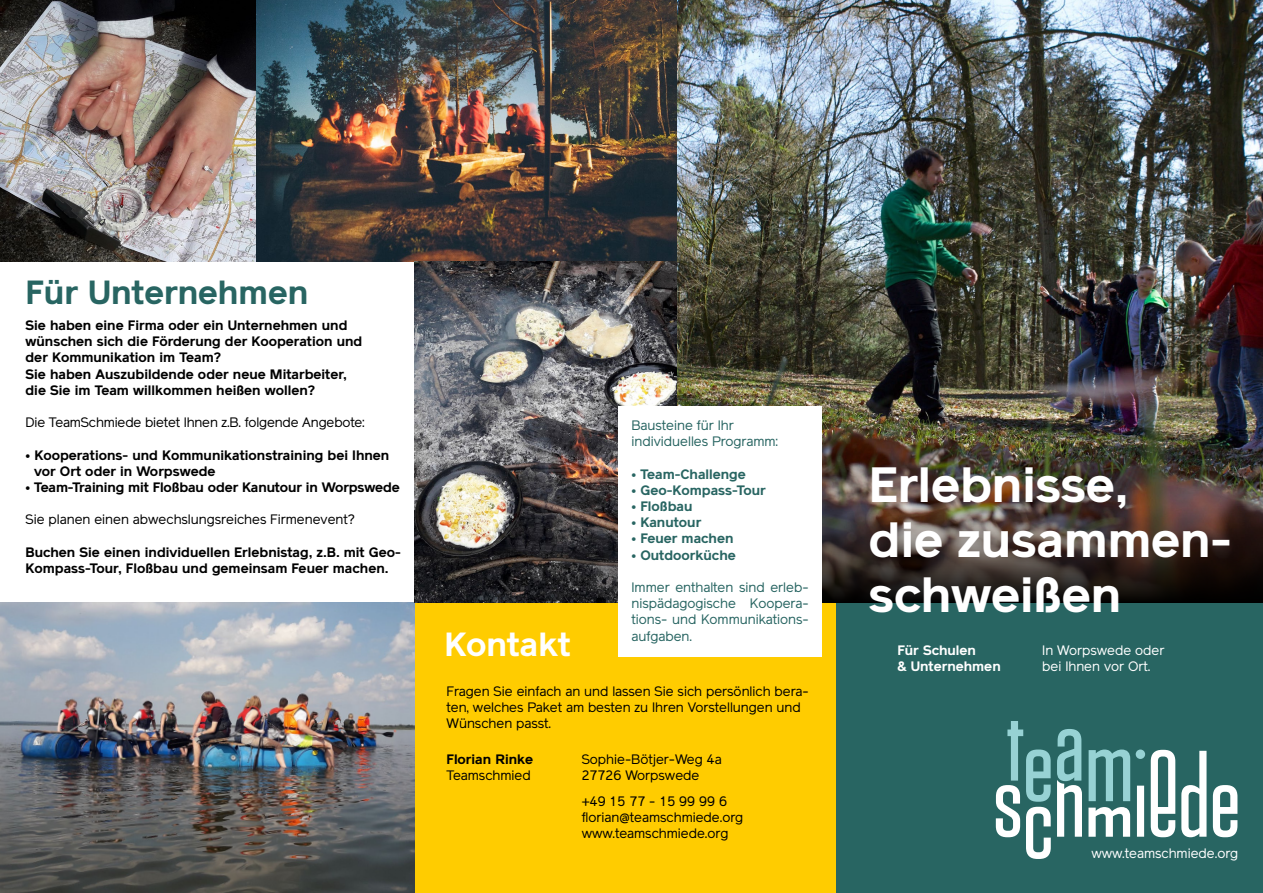
<style>
.page{position:relative;width:1263px;height:893px;background:#fff}
.page>*{position:absolute;margin:0;border:0;box-sizing:border-box;transform-origin:0 0}
.t1{font:700 48.75px/55.3px "Reader";color:#fff}
.t2{font:700 33px "Reader";color:#286562}
.t3{font:700 33px "Reader";color:#fff}
.t4{font:700 13.5px/16.2px "Reader";color:#000}
.t5{font:13.5px/16.2px "Reader";color:#000}
.t6{font:13.5px/16.2px "Reader";color:#286562}
.t7{font:700 13.5px "Reader";color:#286562}
.t8{font:13.5px/16.2px "Reader";color:#fff}
.t9{font:700 13.5px/16.2px "Reader";color:#fff}
</style>
<div class="page">
<img style="left:0;top:603px;width:415px;height:290px">
<img style="left:676px;top:0;width:587px;height:507px">
<div style="left:836px;top:603px;width:427px;height:290px;background:#286562"></div>
<div style="left:415px;top:603px;width:421px;height:290px;background:#fc0"></div>
<svg style="left:996px;top:721px;width:241px;height:138px"></svg>
<svg style="left:822px;top:507px;width:441px;height:96px"></svg>
<img style="left:0;top:0;width:676px;height:261px">
<img style="left:415px;top:261px;width:261px;height:342px">
<div style="left:619px;top:406px;width:203px;height:251px;background:#fff"></div>
<h2 class="t2" style="left:26px;top:273px;width:284px">Für Unternehmen</h2>
<p class="t4" style="left:26px;top:317px;width:338px">Sie haben eine Firma oder ein Unternehmen und wünschen sich die Förderung der Kooperation und der Kommunikation im Team?<br>Sie haben Auszubildende oder neue Mitarbeiter, die Sie im Team willkommen heißen wollen?</p>
<p class="t5" style="left:26px;top:414px;width:341px">Die TeamSchmiede bietet Ihnen z.B. folgende Angebote:</p>
<p class="t4" style="left:34px;top:447px;width:357px;text-indent:-9px">• Kooperations- und Kommunikationstraining bei Ihnen vor Ort oder in Worpswede</p>
<p class="t4" style="left:26px;top:479px;width:376px">• Team-Training mit Floßbau oder Kanutour in Worpswede</p>
<p class="t5" style="left:26px;top:512px;width:331px">Sie planen einen abwechslungsreiches Firmenevent?</p>
<p class="t4" style="left:26px;top:544px;width:377px">Buchen Sie einen individuellen Erlebnistag, z.B. mit Geo-<br>Kompass-Tour, Floßbau und gemeinsam Feuer machen.</p>
<h2 class="t3" style="left:444px;top:625px;width:128px">Kontakt</h2>
<p class="t6" style="left:631px;top:417px;width:148px">Bausteine für Ihr individuelles Programm:</p>
<p class="t7" style="left:631px;top:466px;width:116px">• Team-Challenge</p>
<p class="t7" style="left:631px;top:482px;width:136px">• Geo-Kompass-Tour</p>
<p class="t7" style="left:631px;top:498px;width:63px">• Floßbau</p>
<p class="t7" style="left:631px;top:515px;width:71px">• Kanutour</p>
<p class="t7" style="left:631px;top:531px;width:104px">• Feuer machen</p>
<p class="t7" style="left:631px;top:547px;width:106px">• Outdoorküche</p>
<p class="t6" style="left:631px;top:579px;width:179px;text-align:justify">Immer enthalten sind erleb&shy;nispädagogische Koopera&shy;tions- und Kommunikations&shy;aufgaben.</p>
<p class="t5" style="left:446px;top:683px;width:364px">Fragen Sie einfach an und lassen Sie sich persönlich bera&shy;ten, welches Paket am besten zu Ihren Vorstellungen und<br>Wünschen passt.</p>
<p class="t4" style="left:446px;top:751px;width:88px">Florian Rinke</p>
<p class="t5" style="left:446px;top:767px;width:86px">Teamschmied</p>
<p class="t5" style="left:582px;top:751px;width:142px">Sophie-Bötjer-Weg 4a<br>27726 Worpswede</p>
<p class="t5" style="left:582px;top:793px;width:163px">+49 15 77 - 15 99 99 6 florian@teamschmiede.org www.teamschmiede.org</p>
<h1 class="t1" style="left:869px;top:457px;width:364px">Erlebnisse,<br>die zusammen&shy;schweißen</h1>
<p class="t8" style="left:1042px;top:642px;width:124px">In Worpswede oder bei Ihnen vor Ort.</p>
<p class="t9" style="left:897px;top:642px;width:105px">Für Schulen<br>&amp; Unternehmen</p>
<p class="t8" style="left:1091px;top:845px;width:148px">www.teamschmiede.org</p>
</div>
